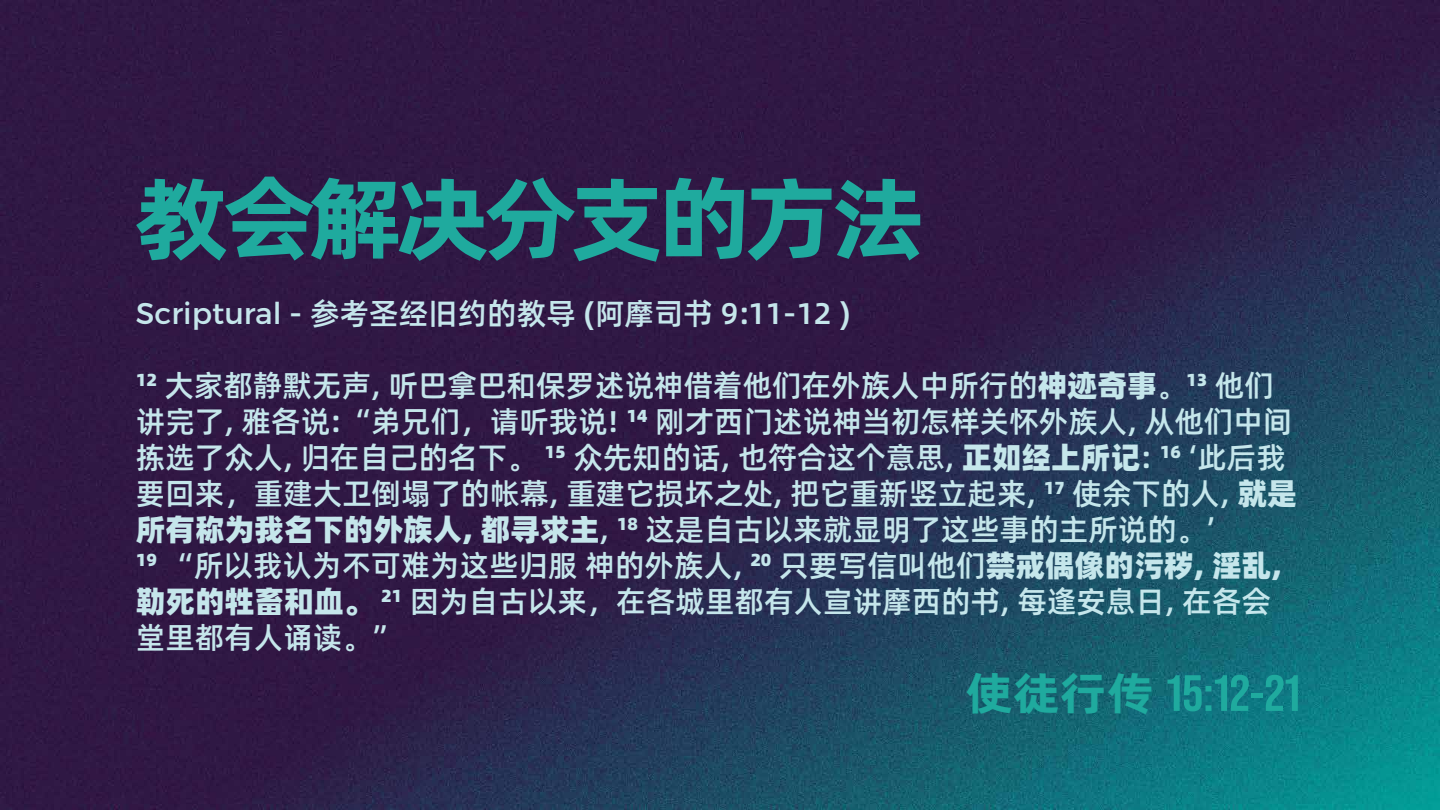
<style>
.page{position:relative;width:1440px;height:810px;background:#fff}
.page>*{position:absolute;margin:0;border:0;box-sizing:border-box;transform-origin:0 0}
.t1{font:700 90px "Alibaba Pu Hui Ti";letter-spacing:-.075em;color:#1faa9e;scale:1.06 1}
.t2{font:700 51px "Bebas Neue Pro";color:#1faa9e;scale:1.06 1}
.t3{font:500 30px/36px "Alibaba Pu Hui Ti";color:#c5e6eb}
.s1{font-family:"Montserrat";font-weight:400}
.s2{font-weight:800}
.s3{font-family:"Alibaba Pu Hui Ti";font-size:45px}
</style>
<div class="page">
<img style="left:0;top:0;width:1440px;height:810px">
<h1 class="t1" style="left:135px;top:148px;width:747px">教会解决分支的方法</h1>
<p class="t3" style="left:136px;top:294px;width:716px"><span class="s1">Scriptural</span> - 参考圣经旧约的教导 (阿摩司书 9:11-12 )</p>
<p class="t3" style="left:136px;top:366px;width:1163px"><sup>12</sup> 大家都静默无声, 听巴拿巴和保罗述说神借着他们在外族人中所行的<span class="s2">神迹奇事</span>。<sup>13</sup> 他们讲完了, 雅各说:“弟兄们，请听我说! <sup>14</sup> 刚才西门述说神当初怎样关怀外族人, 从他们中间拣选了众人, 归在自己的名下。 <sup>15</sup> 众先知的话, 也符合这个意思, <span class="s2">正如经上所记</span>: <sup>16</sup> ‘此后我要回来，重建大卫倒塌了的帐幕, 重建它损坏之处, 把它重新竖立起来, <sup>17</sup> 使余下的人, <span class="s2">就是所有称为我名下的外族人, 都寻求主</span>, <sup>18</sup> 这是自古以来就显明了这些事的主所说的。’<br><sup>19</sup> “所以我认为不可难为这些归服 神的外族人, <sup>20</sup> 只要写信叫他们<span class="s2">禁戒偶像的污秽, 淫乱,勒死的牲畜和血。</span> <sup>21</sup> 因为自古以来，在各城里都有人宣讲摩西的书, 每逢安息日, 在各会堂里都有人诵读。”</p>
<h2 class="t2" style="left:966px;top:664px;width:317px"><span class="s3">使徒行传</span> 15:12-21</h2>
</div>
